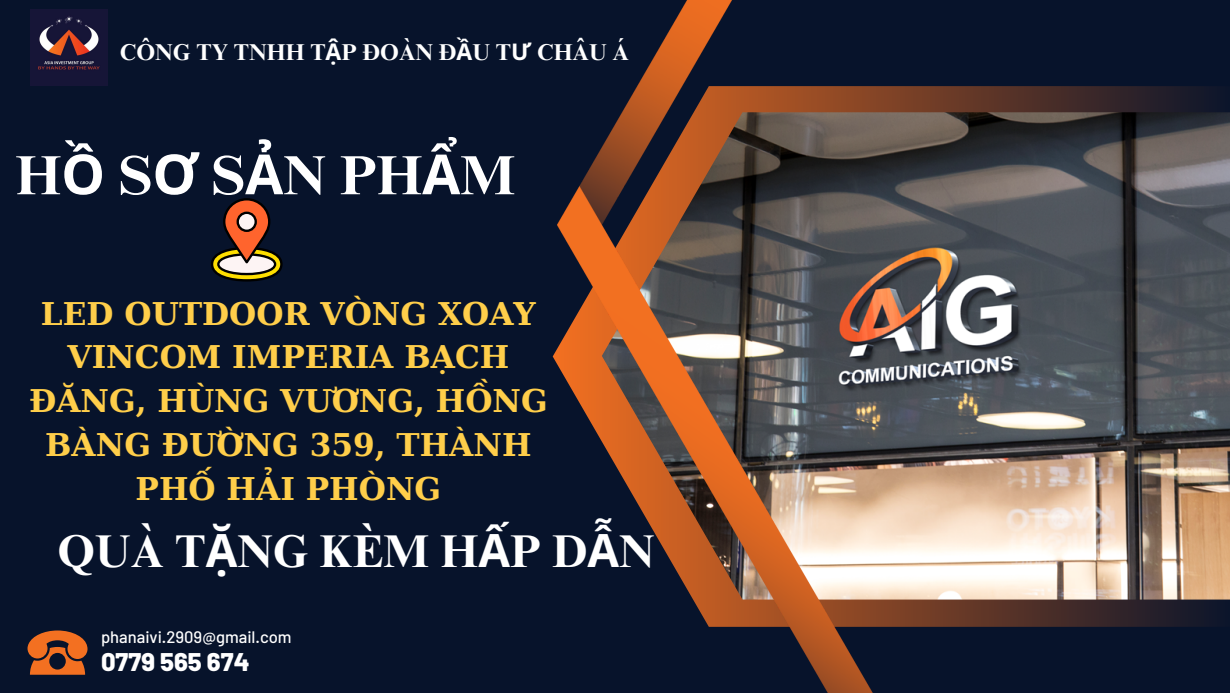
<style>
.page{position:relative;width:1230px;height:693px;background:#07132b}
.page>*{position:absolute;margin:0;border:0;box-sizing:border-box;transform-origin:0 0}
.t1{font:700 55.3px "Times NRMT Pro";color:#fff}
.t2{font:700 45.9px "Times NRMT Pro";color:#fff}
.t3{font:700 31.2px/43.8px "DejaVu Serif";color:#ffce4a;text-align:center}
.t4{font:800 25.5px "Barlow";color:#fff}
.t5{font:700 22.9px "Times NRMT Pro";color:#fff}
.t6{font:500 16.6px "Barlow";color:#fff}
.s1{font-family:"Noto Sans"}
</style>
<div class="page">
<svg style="left:28px;top:631px;width:60px;height:44px"></svg>
<svg style="left:872px;top:86px;width:340px;height:541px;background:#4b2e28"></svg>
<img style="left:872px;top:112px;width:358px;height:488px">
<img style="left:553px;top:0;width:319px;height:693px">
<img style="left:31px;top:9px;width:76px;height:77px">
<svg style="left:211px;top:198px;width:72px;height:84px"></svg>
<svg style="left:238px;top:213px;width:18px;height:18px"></svg>
<div style="left:237px;top:212px;width:20px;height:20px;border:2px solid #000;border-radius:50%"></div>
<p class="t5" style="left:120px;top:44px;width:511px">CÔNG TY TNHH T<span class="s1">Ậ</span>P ĐOÀN Đ<span class="s1">Ầ</span>U T<span class="s1">Ư</span> CHÂU Á</p>
<p class="t1" style="left:16px;top:155px;width:501px">H<span class="s1">Ồ</span> S<span class="s1">Ơ</span> S<span class="s1">Ả</span>N PH<span class="s1">Ẩ</span>M</p>
<p class="t3" style="left:29px;top:292px;width:520px">LED OUTDOOR VÒNG XOAY<br>VINCOM IMPERIA BẠCH<br>ĐĂNG, HÙNG VƯƠNG, HỒNG<br>BÀNG ĐƯỜNG 359, THÀNH<br>PHỐ HẢI PHÒNG</p>
<p class="t2" style="left:58px;top:534px;width:599px">QUÀ T<span class="s1">Ặ</span>NG KÈM H<span class="s1">Ấ</span>P D<span class="s1">Ẫ</span>N</p>
<p class="t6" style="left:101px;top:627px;width:192px">phanaivi.2909@gmail.com</p>
<p class="t4" style="left:101px;top:645px;width:150px">0779 565 674</p>
</div>
